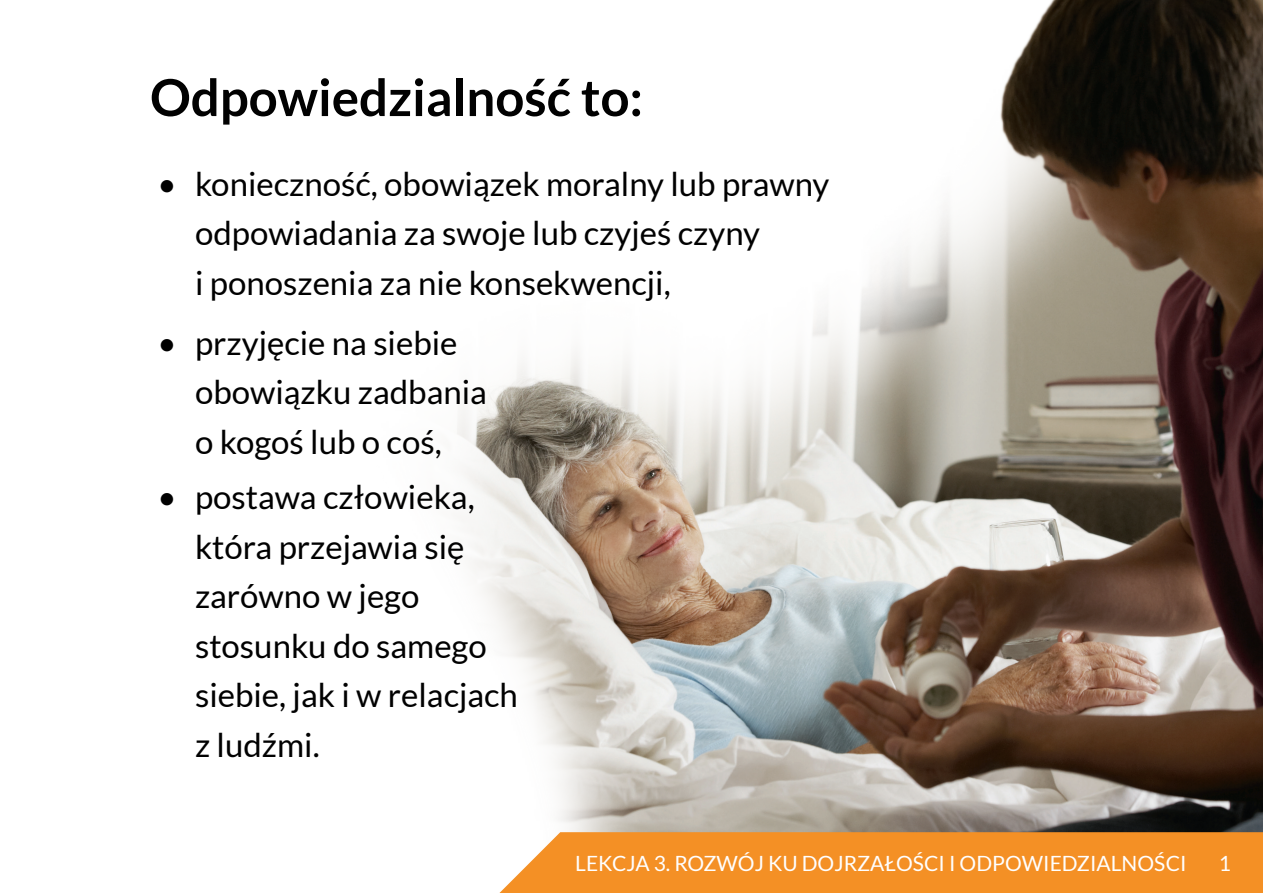
<style>
.page{position:relative;width:1263px;height:893px;background:#fff}
.page>*{position:absolute;margin:0;border:0;box-sizing:border-box;transform-origin:0 0}
.t1{font:700 51px "Lato";color:#010101}
.t2{font:33px/49.5px "Lato";color:#010101}
.t3{font:21px "Lato";color:#fff}
</style>
<div class="page">
<img style="left:457px;top:0;width:806px;height:832px">
<div style="left:499px;top:832px;width:764px;height:61px;background:#f49025"></div>
<h1 class="t1" style="left:150px;top:68px;width:494px">Odpowiedzialność to:</h1>
<p class="t2" style="left:195px;top:159px;width:636px;text-indent:-37px">• konieczność, obowiązek moralny lub prawny odpowiadania za swoje lub czyjeś czyny<br>i ponoszenia za nie konsekwencji,</p>
<p class="t2" style="left:195px;top:318px;width:293px;text-indent:-37px">• przyjęcie na siebie obowiązku zadbania o kogoś lub o coś,</p>
<p class="t2" style="left:195px;top:472px;width:324px;text-indent:-37px">• postawa człowieka, która przejawia się zarówno w jego stosunku do samego siebie, jak i w relacjach z ludźmi.</p>
<p class="t3" style="left:575px;top:852px;width:613px">Lekcja 3. Rozwój ku dojrzałości i odpowiedzialności</p>
<p class="t3" style="left:1219px;top:852px;width:14px">1</p>
</div>
